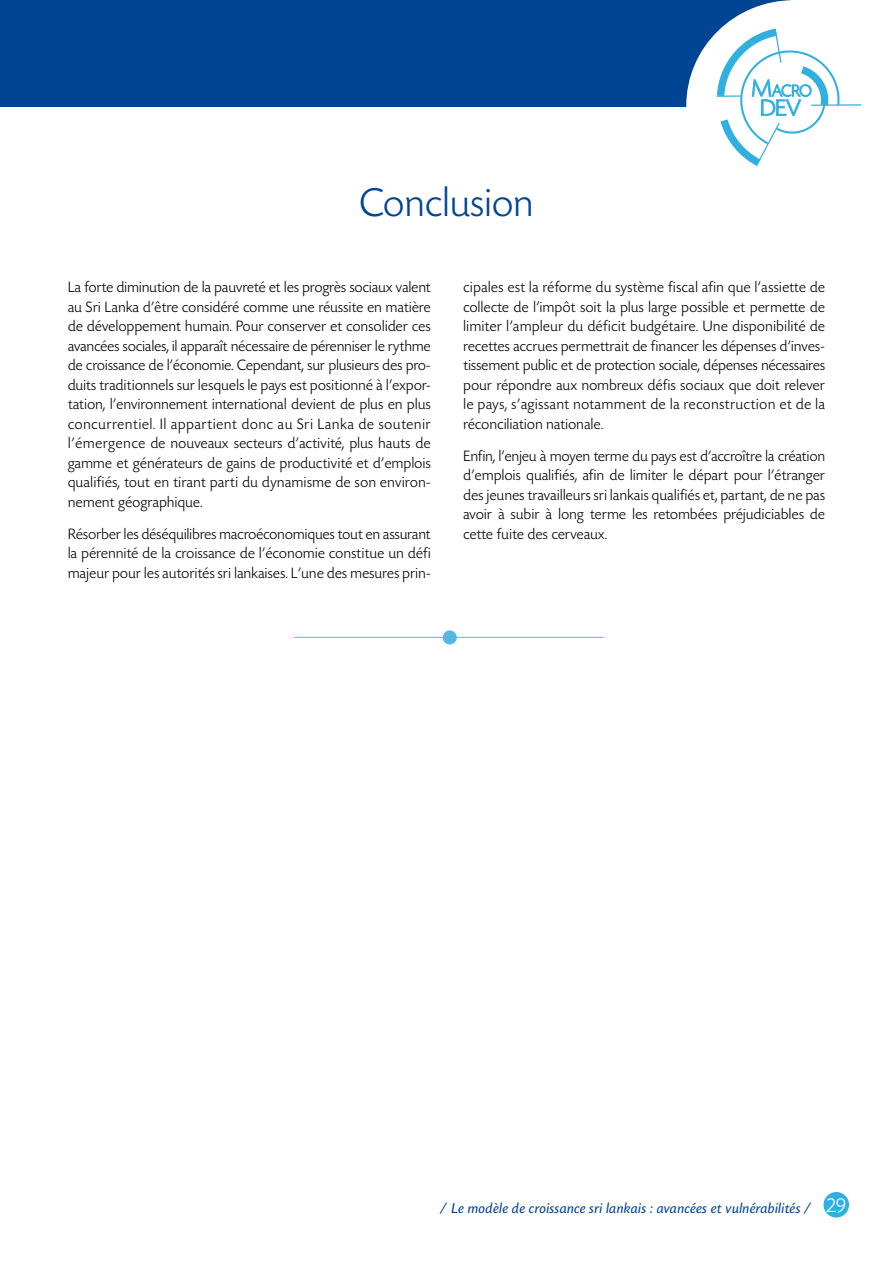
<style>
.page{position:relative;width:893px;height:1263px;background:#fff}
.page>*{position:absolute;margin:0;border:0;box-sizing:border-box;transform-origin:0 0}
.t1{font:300 42px "Today SH";letter-spacing:.025em;color:#004494}
.t2{font:300 15.75px/19.5px "Today SH";letter-spacing:.03em;color:#000;text-align:justify}
.t3{font:italic 15px "Today SH";letter-spacing:.03em;color:#004494;scale:1.1 1}
.s1{font-weight:300;font-style:normal;font-size:21.3px;color:#fff}
</style>
<div class="page">
<div style="left:0;top:0;width:790px;height:106px;background:#004494"></div>
<div style="left:823px;top:1192px;width:26px;height:25px;background:#31afe1;border-radius:50%"></div>
<svg style="left:686px;top:0;width:176px;height:166px"></svg>
<hr style="left:294px;top:637px;width:310px;height:1px;background:#57b7e4">
<div style="left:443px;top:630px;width:14px;height:14px;background:#57b7e4;border-radius:50%"></div>
<p class="t1" style="left:360px;top:180px;width:175px">Conclusion</p>
<p class="t2" style="left:68px;top:278px;width:364px">La forte diminution de la pauvreté et les progrès sociaux valent au Sri Lanka d’être considéré comme une réussite en matière de développement humain. Pour conserver et consolider ces avancées sociales, il apparaît nécessaire de pérenniser le rythme de croissance de l’économie. Cependant, sur plusieurs des pro&shy;duits traditionnels sur lesquels le pays est positionné à l’expor&shy;tation, l’environnement international devient de plus en plus concurrentiel. Il appartient donc au Sri Lanka de soutenir l’émergence de nouveaux secteurs d’activité, plus hauts de gamme et générateurs de gains de productivité et d’emplois qualifiés, tout en tirant parti du dynamisme de son environ&shy;nement géographique.</p>
<p class="t2" style="left:68px;top:525px;width:364px">Résorber les déséquilibres macroéconomiques tout en assurant la pérennité de la croissance de l’économie constitue un défi majeur pour les autorités sri lankaises. L’une des mesures prin-</p>
<p class="t2" style="left:463px;top:278px;width:363px">cipales est la réforme du système fiscal afin que l’assiette de collecte de l’impôt soit la plus large possible et permette de limiter l’ampleur du déficit budgétaire. Une disponibilité de recettes accrues permettrait de financer les dépenses d’inves&shy;tissement public et de protection sociale, dépenses nécessaires pour répondre aux nombreux défis sociaux que doit relever le pays, s’agissant notamment de la reconstruction et de la réconciliation nationale.</p>
<p class="t2" style="left:463px;top:447px;width:363px">Enfin, l’enjeu à moyen terme du pays est d’accroître la création d’emplois qualifiés, afin de limiter le départ pour l’étranger des jeunes travailleurs sri lankais qualifiés et, partant, de ne pas avoir à subir à long terme les retombées préjudiciables de cette fuite des cerveaux.</p>
<p class="t3" style="left:440px;top:1200px;width:370px">/ Le modèle de croissance sri lankais : avancées et vulnérabilités / <span class="s1">29</span></p>
</div>
